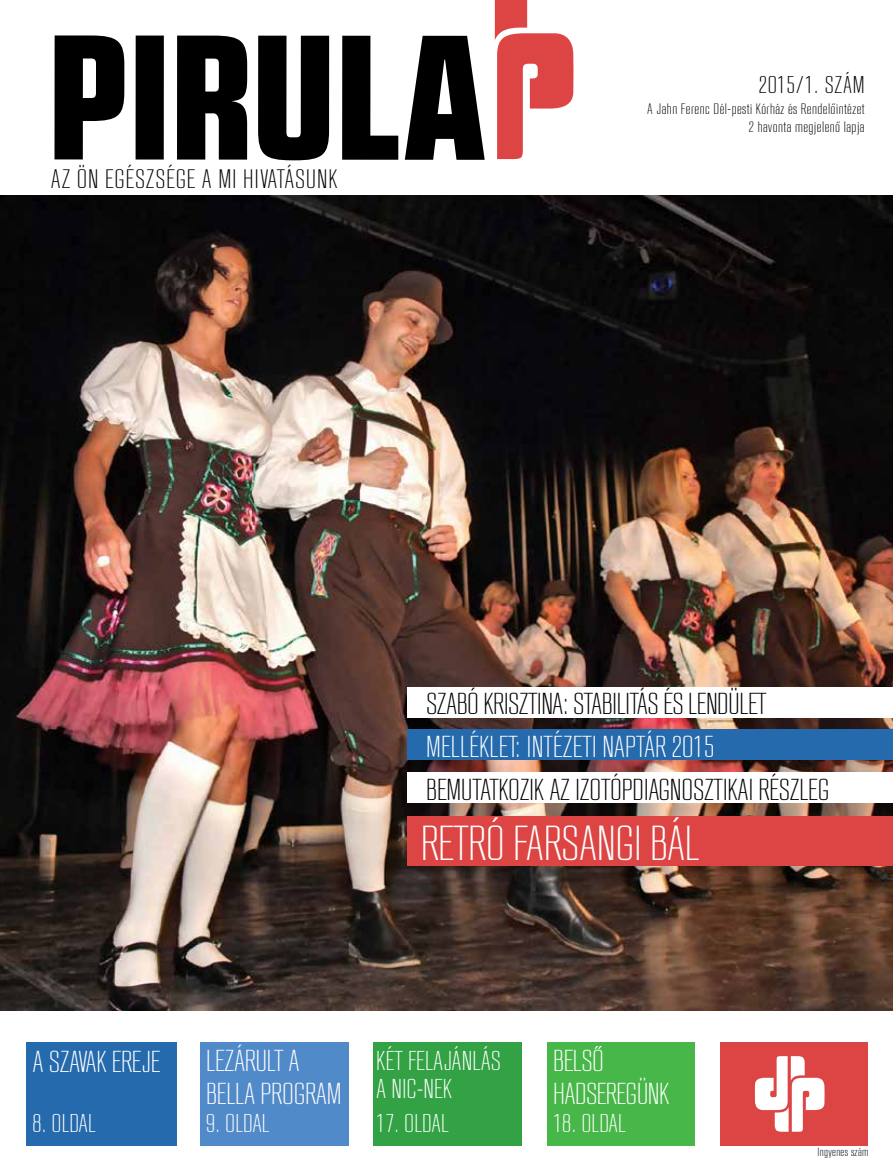
<style>
.page{position:relative;width:893px;height:1170px;background:#fff}
.page>*{position:absolute;margin:0;border:0;box-sizing:border-box;transform-origin:0 0}
.t1{font:177px "RB No 2.1 b Black DEMO";letter-spacing:.03em;color:#000}
.t2{font:300 48.6px "RB No 2";color:#fff}
.t3{font:300 30px/32.4px "RB No 2";letter-spacing:-.01em;color:#fff}
.t4{font:300 30px "RB No 2";letter-spacing:-.01em;color:#000}
.t5{font:300 27px/28.5px "RB No 2";color:#fff}
.t6{font:300 26.4px "RB No 2";letter-spacing:.03em;color:#000}
.t7{font:300 25.5px "RB No 2";color:#fff}
.t8{font:300 24px "RB No 2";letter-spacing:.03em;color:#000}
.t9{font:300 15px/18px "RB No 2";letter-spacing:.03em;color:#000;text-align:right}
.t10{font:300 12px "RB No 2";color:#000}
</style>
<div class="page">
<img style="left:0;top:195px;width:893px;height:815px">
<div style="left:408px;top:729px;width:485px;height:31px;background:#256aad"></div>
<div style="left:408px;top:772px;width:485px;height:31px;background:#fff"></div>
<div style="left:408px;top:686px;width:485px;height:31px;background:#fff"></div>
<div style="left:408px;top:816px;width:485px;height:49px;background:#dc4544"></div>
<div style="left:27px;top:1042px;width:150px;height:103px;background:#256aad"></div>
<div style="left:200px;top:1042px;width:149px;height:103px;background:#518ac9"></div>
<div style="left:373px;top:1042px;width:149px;height:103px;background:#32a244"></div>
<div style="left:547px;top:1042px;width:148px;height:103px;background:#48b749"></div>
<div style="left:720px;top:1042px;width:148px;height:103px;background:#dc4544"></div>
<svg style="left:755px;top:1056px;width:69px;height:75px"></svg>
<svg style="left:495px;top:0;width:78px;height:159px"></svg>
<h1 class="t1" style="left:51px;top:27px;width:436px">PIRULA</h1>
<p class="t6" style="left:51px;top:165px;width:288px">AZ ÖN EGÉSZSÉGE A MI HIVATÁSUNK</p>
<p class="t8" style="left:759px;top:72px;width:107px">2015/1. SZÁM</p>
<p class="t9" style="left:647px;top:99px;width:219px">A JAHN FERENC DÉL-PESTI KÓRHÁZ ÉS RENDELOINTÉZET<br>2 HAVONTA MEGJELENO LAPJA</p>
<p class="t4" style="left:426px;top:687px;width:342px">SZABÓ KRISZTINA: STABILITÁS ÉS LENDÜLET</p>
<p class="t3" style="left:426px;top:730px;width:290px">MELLÉKLET: INTÉZETI NAPTÁR 2015</p>
<p class="t4" style="left:426px;top:773px;width:405px">BEMUTATKOZIK AZ IZOTÓPDIAGNOSZTIKAI RÉSZLEG</p>
<h2 class="t2" style="left:421px;top:817px;width:17px">RETRÓ</h2>
<h2 class="t2" style="left:513px;top:817px;width:154px">FARSANGI BÁL</h2>
<p class="t3" style="left:206px;top:1044px;width:137px">LEZÁRULT A<br>BELLA PROGRAM</p>
<p class="t3" style="left:32px;top:1045px;width:130px">A SZAVAK EREJE</p>
<p class="t5" style="left:376px;top:1046px;width:126px">KÉT FELAJÁNLÁS<br>A NIC-NEK</p>
<p class="t3" style="left:553px;top:1044px;width:118px">BELSO<br>HADSEREGÜNK</p>
<p class="t7" style="left:32px;top:1109px;width:65px">8. OLDAL</p>
<p class="t7" style="left:206px;top:1109px;width:65px">9. OLDAL</p>
<p class="t7" style="left:376px;top:1109px;width:74px">17. OLDAL</p>
<p class="t7" style="left:553px;top:1109px;width:74px">18. OLDAL</p>
<p class="t10" style="left:817px;top:1145px;width:52px">INGYENES SZÁM</p>
</div>
